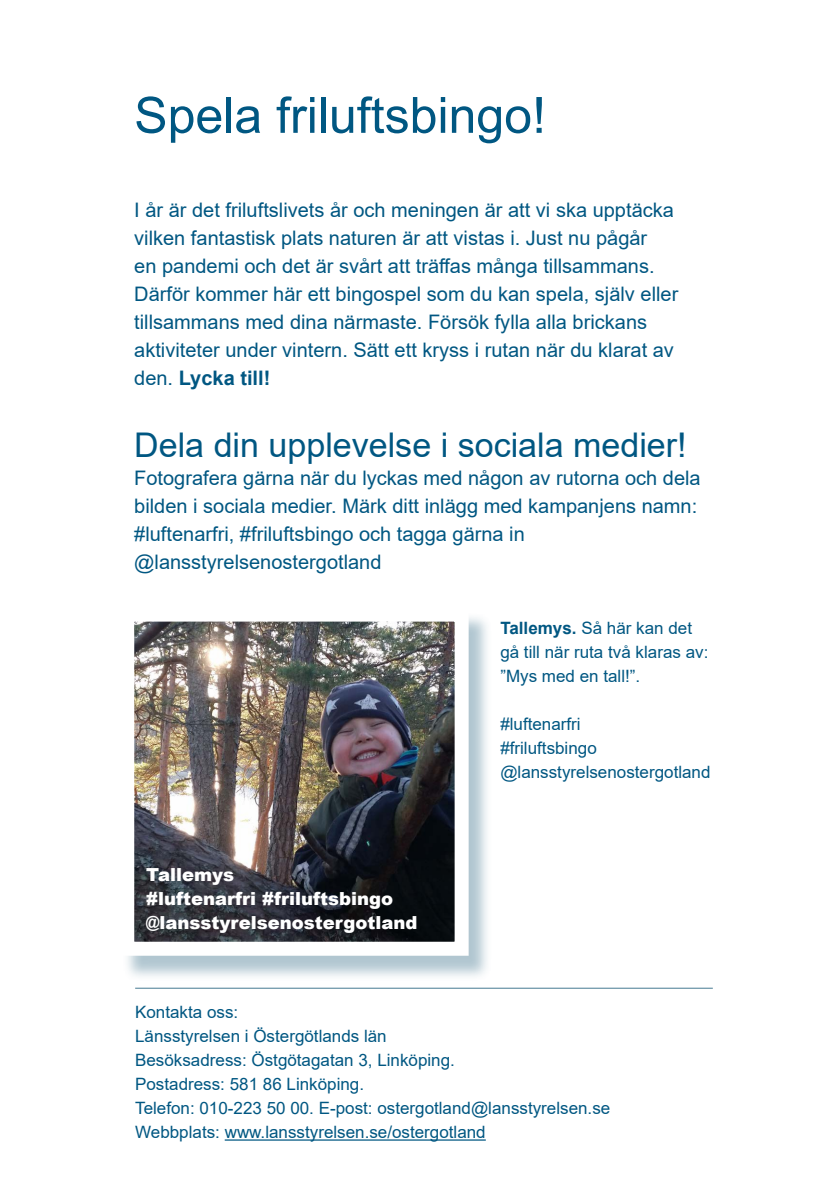
<style>
.page{position:relative;width:840px;height:1191px;background:#fff}
.page>*{position:absolute;margin:0;border:0;box-sizing:border-box;transform-origin:0 0}
.Rubrik_1{font:50px "Arial";color:#005782}
.Rubrik_2{font:34px "Arial";color:#005782}
.Brödtext{font:20px/28px "Arial";color:#005782}
.t1{font:900 18px/24px "Arial";color:#fff}
.Brödtext-2{font:17px/24px "Arial";color:#005782}
.s1{font-weight:700}
</style>
<div class="page">
<div style="left:121px;top:612px;width:370px;height:369px;background:#467991;opacity:.42"></div>
<img style="left:135px;top:622px;width:318px;height:318px">
<hr style="left:224px;top:1139px;width:261px;height:1px;background:#005782">
<hr style="left:135px;top:988px;width:577px;height:1px;background:#467991">
<h1 class="Rubrik_1" style="left:134px;top:81px;width:413px">Spela friluftsbingo!</h1>
<p class="Brödtext" style="left:134px;top:196px;width:545px">I år är det friluftslivets år och meningen är att vi ska upptäcka vilken fantastisk plats naturen är att vistas i. Just nu pågår<br>en pandemi och det är svårt att träffas många tillsammans.<br>Därför kommer här ett bingospel som du kan spela, själv eller tillsammans med dina närmaste. Försök fylla alla brickans aktiviteter under vintern. Sätt ett kryss i rutan när du klarat av den. <span class="s1">Lycka till!</span></p>
<h2 class="Rubrik_2" style="left:134px;top:421px;width:553px">Dela din upplevelse i sociala medier!</h2>
<p class="Brödtext" style="left:134px;top:464px;width:567px">Fotografera gärna när du lyckas med någon av rutorna och dela bilden i sociala medier. Märk ditt inlägg med kampanjens namn: #luftenarfri, #friluftsbingo och tagga gärna in</p>
<p class="Brödtext" style="left:134px;top:548px;width:249px">@lansstyrelsenostergotland</p>
<p class="t1" style="left:146px;top:861px;width:90px">Tallemys</p>
<p class="t1" style="left:146px;top:885px;width:273px">#luftenarfri #friluftsbingo @lansstyrelsenostergotland</p>
<p class="Brödtext-2" style="left:500px;top:616px;width:209px"><span class="s1">Tallemys.</span> Så här kan det gå till när ruta två klaras av: ”Mys med en tall!”.</p>
<p class="Brödtext-2" style="left:500px;top:712px;width:212px">#luftenarfri<br>#friluftsbingo @lansstyrelsenostergotland</p>
<p class="Brödtext-2" style="left:135px;top:1000px;width:105px">Kontakta oss:</p>
<p class="Brödtext-2" style="left:135px;top:1024px;width:253px">Länsstyrelsen i Östergötlands län</p>
<p class="Brödtext-2" style="left:135px;top:1048px;width:321px">Besöksadress: Östgötagatan 3, Linköping.</p>
<p class="Brödtext-2" style="left:135px;top:1072px;width:476px">Postadress: 581 86 Linköping.<br>Telefon: 010-223 50 00. E-post: ostergotland@lansstyrelsen.se</p>
<p class="Brödtext-2" style="left:135px;top:1120px;width:352px">Webbplats: www.lansstyrelsen.se/ostergotland</p>
</div>
